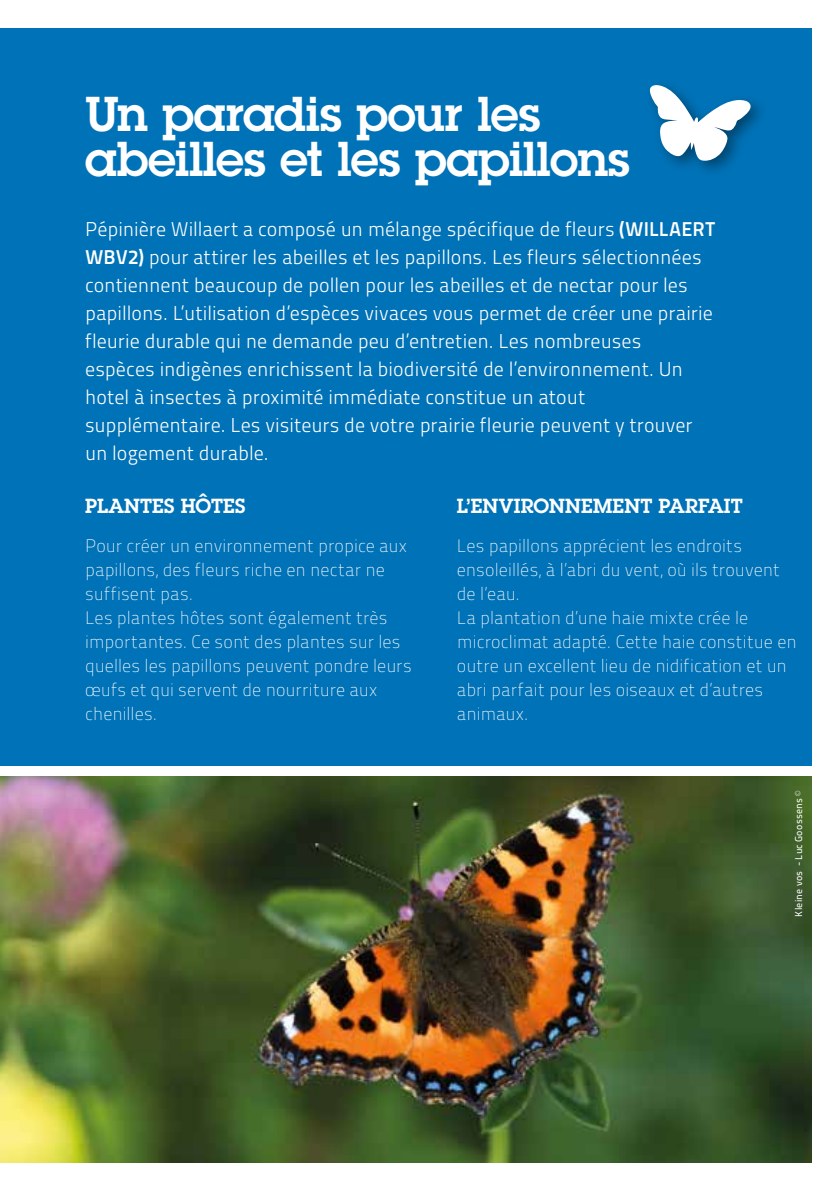
<style>
.page{position:relative;width:840px;height:1191px;background:#fff}
.page>*{position:absolute;margin:0;border:0;box-sizing:border-box;transform-origin:0 0}
.t1{font:600 47.8px/45.6px "Lubalin Graph Std";letter-spacing:-.01em;color:#fff}
.t2{font:20px/28px "Titillium Maps 26 L 250 wt";color:#fff}
.t3{font:600 20px "Lubalin Graph Std";letter-spacing:.005em;color:#fff}
.t4{font:18px/24px "Titillium Maps 26 L 1 wt";letter-spacing:.005em;color:#fff}
.t5{font:10px "Titillium Maps 26 L 500 wt";letter-spacing:.02em;color:#fff}
.s1{font-family:"Titillium Maps 26 L 750 wt"}
</style>
<div class="page">
<div style="left:0;top:28px;width:811px;height:737px;background:#0072b7"></div>
<img style="left:0;top:777px;width:811px;height:385px">
<div style="left:643px;top:79px;width:124px;height:99px;background:#000;opacity:.4"></div>
<svg style="left:648px;top:84px;width:104px;height:78px"></svg>
<h1 class="t1" style="left:85px;top:90px;width:546px">Un paradis pour les abeilles et les papillons</h1>
<p class="t2" style="left:85px;top:214px;width:631px">Pépinière Willaert a composé un mélange spécifique de fleurs <span class="s1">(WILLAERT WBV2)</span> pour attirer les abeilles et les papillons. Les fleurs sélectionnées contiennent beaucoup de pollen pour les abeilles et de nectar pour les papillons. L’utilisation d’espèces vivaces vous permet de créer une prairie fleurie durable qui ne demande peu d’entretien. Les nombreuses espèces indigènes enrichissent la biodiversité de l’environnement. Un hotel à insectes à proximité immédiate constitue un atout supplémentaire. Les visiteurs de votre prairie fleurie peuvent y trouver un logement durable.</p>
<p class="t3" style="left:85px;top:493px;width:162px">PLANTES HÔTES</p>
<p class="t4" style="left:85px;top:533px;width:328px">Pour créer un environnement propice aux papillons, des fleurs riche en nectar ne suffisent pas.<br>Les plantes hôtes sont également très importantes. Ce sont des plantes sur les quelles les papillons peuvent pondre leurs œufs et qui servent de nourriture aux chenilles.</p>
<p class="t3" style="left:456px;top:493px;width:287px">L’ENVIRONNEMENT PARFAIT</p>
<p class="t4" style="left:456px;top:533px;width:341px">Les papillons apprécient les endroits ensoleillés, à l’abri du vent, où ils trouvent de l’eau.<br>La plantation d’une haie mixte crée le microclimat adapté. Cette haie constitue en outre un excellent lieu de nidification et un abri parfait pour les oiseaux et d’autres animaux.</p>
<p class="t5" style="left:790px;top:916px;width:127px;rotate:-90deg">Kleine vos - Luc Goossens ©</p>
</div>
